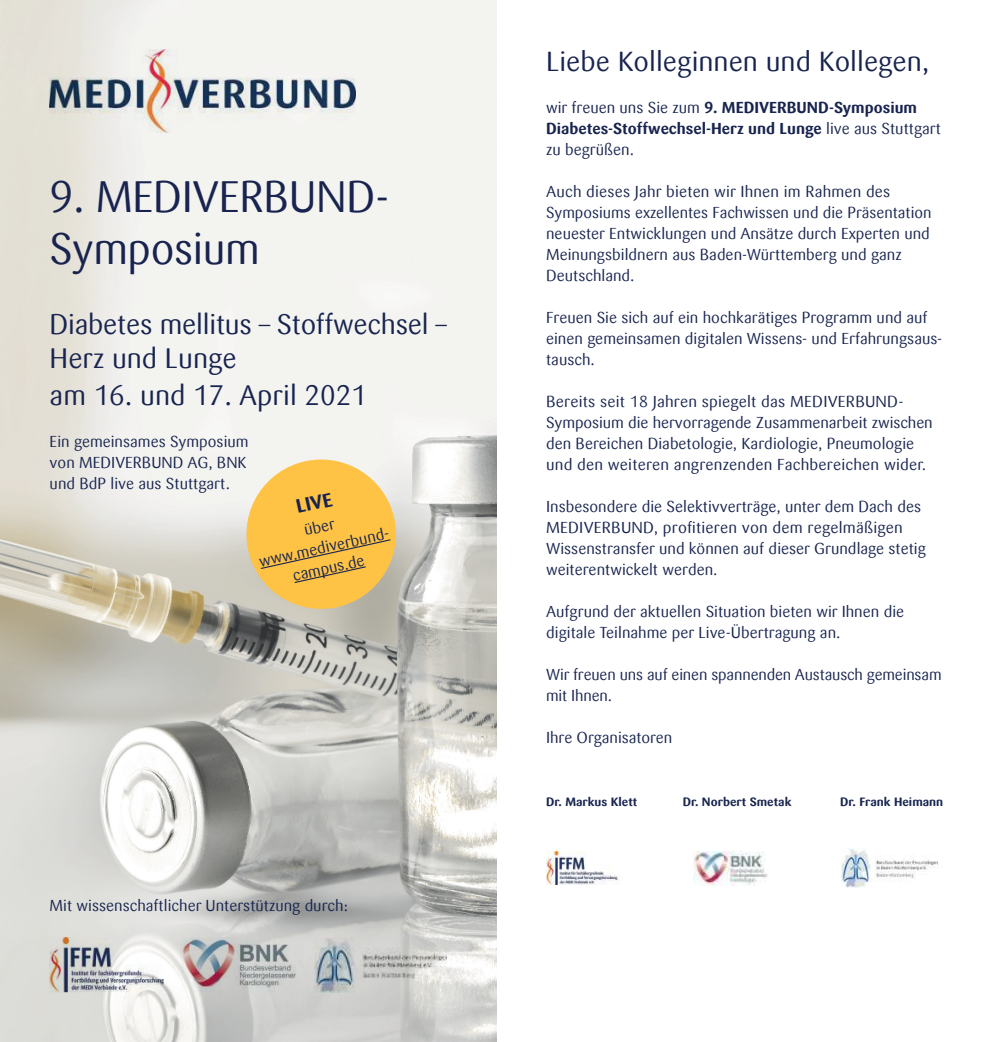
<style>
.page{position:relative;width:993px;height:1042px;background:#fff}
.page>*{position:absolute;margin:0;border:0;box-sizing:border-box;transform-origin:0 0}
.t1{font:43.75px/52.5px "Sari Offc";letter-spacing:-.01em;color:#18244f}
.t2{font:28px/33.6px "Sari Offc";letter-spacing:-.01em;color:#18244f}
.t3{font:27.47px "Sari Offc";color:#18244f}
.t4{font:700 19.25px "Sari Offc";color:#18244f}
.t5{font:15.75px/21px "Sari Offc";color:#18244f}
.t6{font:700 15.75px/21px "Sari Offc";color:#18244f}
.t7{font:700 12.08px "Sari Offc";color:#18244f}
.s1{font-weight:400}
</style>
<div class="page">
<img style="left:0;top:0;width:496px;height:1042px">
<img style="left:50px;top:50px;width:306px;height:83px">
<img style="left:50px;top:938px;width:113px;height:54px">
<img style="left:182px;top:938px;width:113px;height:54px">
<img style="left:314px;top:938px;width:132px;height:54px">
<svg style="left:239px;top:452px;width:164px;height:164px;background:#eec775"></svg>
<img style="left:546px;top:851px;width:73px;height:34px">
<img style="left:693px;top:851px;width:75px;height:34px">
<img style="left:841px;top:848px;width:97px;height:39px">
<h1 class="t1" style="left:50px;top:172px;width:341px">9. MEDIVERBUND-<br>Symposium</h1>
<h2 class="t2" style="left:50px;top:309px;width:398px">Diabetes mellitus – Stoffwechsel –<br>Herz und Lunge</h2>
<h2 class="t2" style="left:50px;top:379px;width:318px">am 16. und 17. April 2021</h2>
<p class="t5" style="left:50px;top:431px;width:200px">Ein gemeinsames Symposium von MEDIVERBUND AG, BNK und BdP live aus Stuttgart.</p>
<p class="t4" style="left:294px;top:497px;width:38px;rotate:-12deg">LIVE</p>
<p class="t5" style="left:252px;top:532px;width:139px;text-align:center;rotate:-13deg">über www.mediverbund&shy;campus.de</p>
<p class="t5" style="left:50px;top:896px;width:300px">Mit wissenschaftlicher Unterstützung durch:</p>
<h3 class="t3" style="left:546px;top:47px;width:385px">Liebe Kolleginnen und Kollegen,</h3>
<p class="t6" style="left:546px;top:97px;width:396px"><span class="s1">wir freuen uns Sie zum</span> 9. MEDIVERBUND-Symposium<br>Diabetes-Stoffwechsel-Herz und Lunge <span class="s1">live aus Stuttgart zu begrüßen.</span></p>
<p class="t5" style="left:546px;top:181px;width:387px">Auch dieses Jahr bieten wir Ihnen im Rahmen des Symposiums exzellentes Fachwissen und die Präsentation neuester Entwicklungen und Ansätze durch Experten und Meinungsbildnern aus Baden-Württemberg und ganz Deutschland.</p>
<p class="t5" style="left:546px;top:307px;width:397px">Freuen Sie sich auf ein hochkarätiges Programm und auf einen gemeinsamen digitalen Wissens- und Erfahrungsaus&shy;tausch.</p>
<p class="t5" style="left:546px;top:391px;width:388px">Bereits seit 18 Jahren spiegelt das MEDIVERBUND-Symposium die hervorragende Zusammenarbeit zwischen den Bereichen Diabetologie, Kardiologie, Pneumologie und den weiteren angrenzenden Fachbereichen wider.</p>
<p class="t5" style="left:546px;top:496px;width:381px">Insbesondere die Selektivverträge, unter dem Dach des MEDIVERBUND, profitieren von dem regelmäßigen Wissenstransfer und können auf dieser Grundlage stetig weiterentwickelt werden.</p>
<p class="t5" style="left:546px;top:601px;width:359px">Aufgrund der aktuellen Situation bieten wir Ihnen die digitale Teilnahme per Live-Übertragung an.</p>
<p class="t5" style="left:546px;top:664px;width:397px">Wir freuen uns auf einen spannenden Austausch gemeinsam mit Ihnen.</p>
<p class="t5" style="left:546px;top:727px;width:128px">Ihre Organisatoren</p>
<p class="t7" style="left:546px;top:795px;width:93px">Dr. Markus Klett</p>
<p class="t7" style="left:682px;top:795px;width:110px">Dr. Norbert Smetak</p>
<p class="t7" style="left:839px;top:795px;width:105px">Dr. Frank Heimann</p>
</div>
